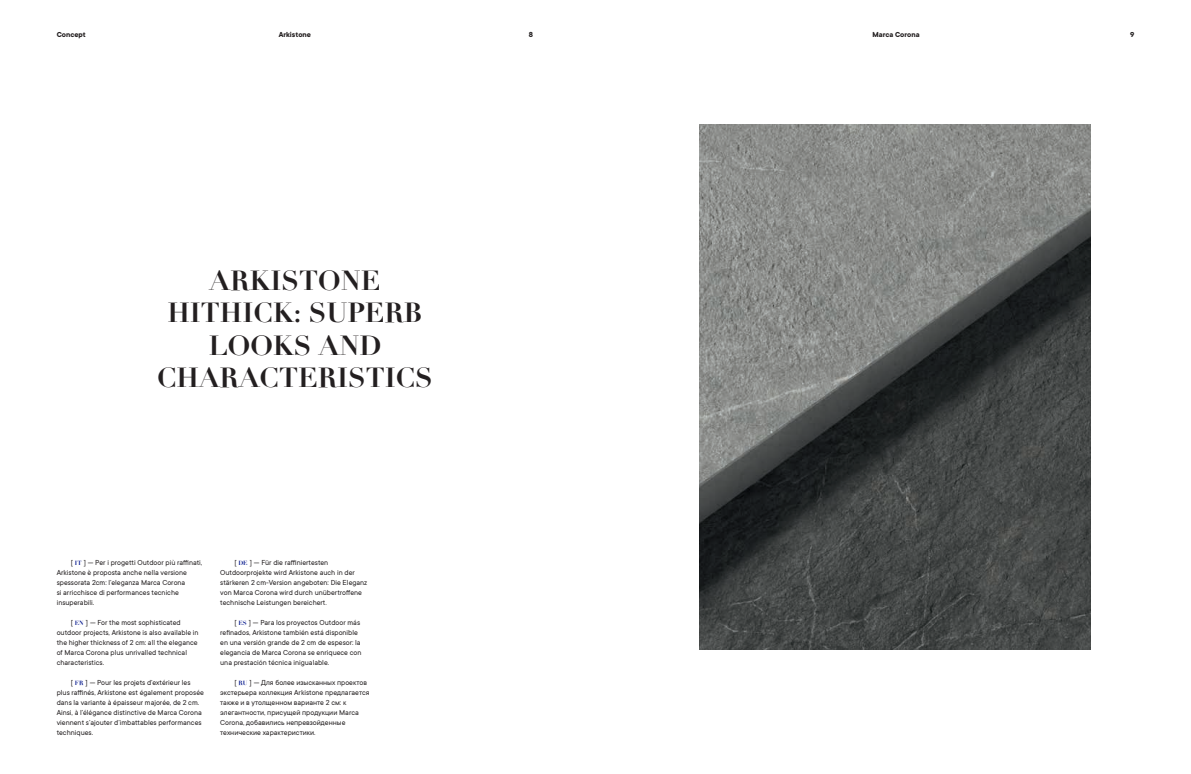
<style>
.page{position:relative;width:1191px;height:774px;background:#fff}
.page>*{position:absolute;margin:0;border:0;box-sizing:border-box;transform-origin:0 0}
.t1{font:700 27px/32.4px "Didot";color:#231f20;text-align:center}
.t2{font:8px/10px "TT Commons";color:#231f20}
.t3{font:700 8px "TT Commons";color:#231f20}
.s1{font-family:"Didot";font-weight:700;font-size:6px;color:#00148b}
</style>
<div class="page">
<img style="left:699px;top:125px;width:392px;height:524px">
<p class="t3" style="left:57px;top:30px;width:31px">Concept</p>
<p class="t3" style="left:279px;top:30px;width:34px">Arkistone</p>
<p class="t3" style="left:529px;top:30px;width:6px">8</p>
<p class="t3" style="left:872px;top:30px;width:49px">Marca Corona</p>
<p class="t3" style="left:1130px;top:30px;width:6px">9</p>
<h1 class="t1" style="left:157px;top:264px;width:277px">ARKISTONE<br>HITHICK: SUPERB<br>LOOKS AND<br>CHARACTERISTICS</h1>
<p class="t2" style="left:57px;top:558px;width:147px;text-indent:14px">[ <span class="s1">IT</span> ] — Per i progetti Outdoor più raffinati, Arkistone è proposta anche nella versione spessorata 2cm: l’eleganza Marca Corona<br>si arricchisce di performances tecniche insuperabili.</p>
<p class="t2" style="left:57px;top:618px;width:143px;text-indent:14px">[ <span class="s1">EN</span> ] — For the most sophisticated outdoor projects, Arkistone is also available in the higher thickness of 2 cm: all the elegance of Marca Corona plus unrivalled technical characteristics.</p>
<p class="t2" style="left:57px;top:678px;width:149px;text-indent:14px">[ <span class="s1">FR</span> ] — Pour les projets d’extérieur les plus raffinés, Arkistone est également proposée dans la variante à épaisseur majorée, de 2 cm.<br>Ainsi, à l’élégance distinctive de Marca Corona viennent s’ajouter d’imbattables performances techniques.</p>
<p class="t2" style="left:220px;top:558px;width:149px;text-indent:14px">[ <span class="s1">DE</span> ] — Für die raffiniertesten Outdoorprojekte wird Arkistone auch in der stärkeren 2 cm-Version angeboten: Die Eleganz von Marca Corona wird durch unübertroffene technische Leistungen bereichert.</p>
<p class="t2" style="left:220px;top:618px;width:143px;text-indent:14px">[ <span class="s1">ES</span> ] — Para los proyectos Outdoor más refinados, Arkistone también está disponible en una versión grande de 2 cm de espesor: la elegancia de Marca Corona se enriquece con una prestación técnica inigualable.</p>
<p class="t2" style="left:220px;top:678px;width:151px;text-indent:14px">[ <span class="s1">RU</span> ] — Для более изысканных проектов экстерьера коллекция Arkistone предлагается также и в утолщенном варианте 2 см: к элегантности, присущей продукции Marca Corona, добавились непревзойденные технические характеристики.</p>
</div>
